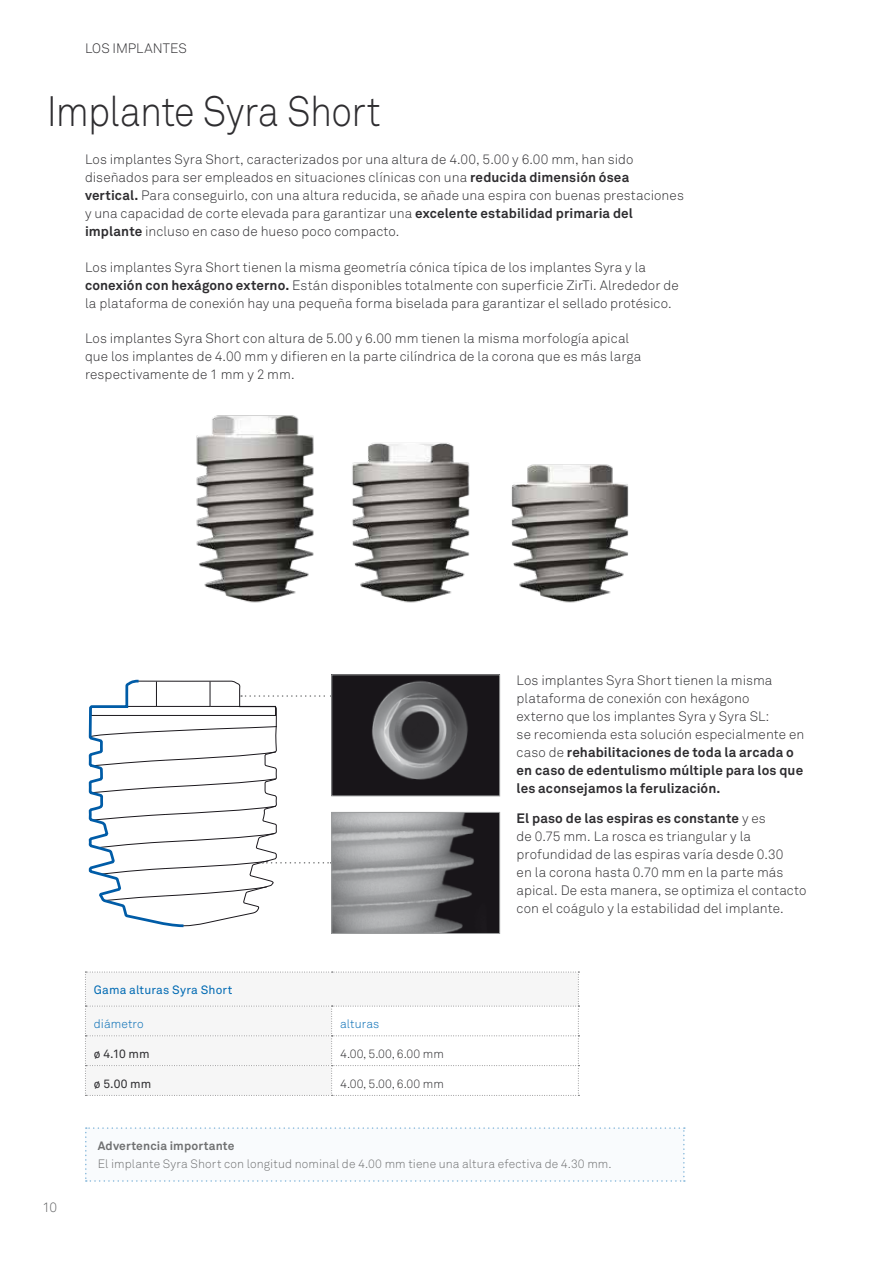
<style>
.page{position:relative;width:893px;height:1263px;background:#fff}
.page>*{position:absolute;margin:0;border:0;box-sizing:border-box;transform-origin:0 0}
.t1{font:42px "Akkurat Light Pro";letter-spacing:-.015em;color:#2e2d30;scale:.9 1}
.t2{font:13.5px/18px "Akkurat Light Pro";letter-spacing:.005em;color:#2e2d30}
.t3{font:700 13.5px/18px "Akkurat Pro";letter-spacing:.01em;color:#2e2d30}
.t4{font:13.5px "Akkurat Light Pro";color:#616264}
.t5{font:12px "Akkurat Light Pro";letter-spacing:.01em;color:#707172}
.t6{font:12px "Akkurat Light Pro";color:#2e2d30}
.t7{font:700 12px "Akkurat Pro";letter-spacing:.015em;color:#707172}
.t8{font:12px "Akkurat Pro";letter-spacing:.015em;color:#006ab3}
.t9{font:12px "Akkurat Light Pro";letter-spacing:.005em;color:#006ab3}
.t10{font:12px "Akkurat Pro";letter-spacing:.005em;color:#2e2d30}
.s1{font-family:"Akkurat Pro";font-weight:700}
.s2{font-family:"Akkurat Light Pro";font-weight:400}
</style>
<div class="page">
<svg style="left:85px;top:1127px;width:600px;height:55px"></svg>
<svg style="left:85px;top:972px;width:494px;height:124px"></svg>
<img style="left:196px;top:415px;width:433px;height:188px">
<svg style="left:88px;top:679px;width:244px;height:249px"></svg>
<img style="left:333px;top:676px;width:165px;height:118px">
<div style="left:331px;top:674px;width:169px;height:122px;border:1px solid #9c9e9f"></div>
<img style="left:333px;top:814px;width:165px;height:118px">
<div style="left:331px;top:812px;width:169px;height:122px;border:1px solid #9c9e9f"></div>
<p class="t2" style="left:85px;top:40px;width:103px">LOS IMPLANTES</p>
<h1 class="t1" style="left:47px;top:87px;width:373px">Implante Syra Short</h1>
<p class="t2" style="left:85px;top:150px;width:600px">Los implantes Syra Short, caracterizados por una altura de 4.00, 5.00 y 6.00 mm, han sido diseñados para ser empleados en situaciones clínicas con una <span class="s1">reducida dimensión ósea vertical.</span> Para conseguirlo, con una altura reducida, se añade una espira con buenas prestaciones y una capacidad de corte elevada para garantizar una <span class="s1">excelente estabilidad primaria del implante</span> incluso en caso de hueso poco compacto.</p>
<p class="t2" style="left:85px;top:258px;width:595px">Los implantes Syra Short tienen la misma geometría cónica típica de los implantes Syra y la <span class="s1">conexión con hexágono externo.</span> Están disponibles totalmente con superficie ZirTi. Alrededor de la plataforma de conexión hay una pequeña forma biselada para garantizar el sellado protésico.</p>
<p class="t2" style="left:85px;top:330px;width:558px">Los implantes Syra Short con altura de 5.00 y 6.00 mm tienen la misma morfología apical que los implantes de 4.00 mm y difieren en la parte cilíndrica de la corona que es más larga respectivamente de 1 mm y 2 mm.</p>
<p class="t8" style="left:94px;top:983px;width:140px">Gama alturas Syra Short</p>
<p class="t9" style="left:94px;top:1017px;width:51px">diámetro</p>
<p class="t9" style="left:340px;top:1017px;width:41px">alturas</p>
<p class="t10" style="left:94px;top:1047px;width:57px">ø 4.10 mm</p>
<p class="t6" style="left:340px;top:1047px;width:105px">4.00, 5.00, 6.00 mm</p>
<p class="t10" style="left:94px;top:1076px;width:59px">ø 5.00 mm</p>
<p class="t6" style="left:340px;top:1076px;width:105px">4.00, 5.00, 6.00 mm</p>
<p class="t2" style="left:517px;top:671px;width:289px">Los implantes Syra Short tienen la misma plataforma de conexión con hexágono<br>externo que los implantes Syra y Syra SL:<br>se recomienda esta solución especialmente en</p>
<p class="t3" style="left:517px;top:743px;width:288px"><span class="s2">caso de</span> rehabilitaciones de toda la arcada o en caso de edentulismo múltiple para los que les aconsejamos la ferulización.</p>
<p class="t3" style="left:517px;top:809px;width:251px">El paso de las espiras es constante <span class="s2">y es</span></p>
<p class="t2" style="left:517px;top:827px;width:291px">de 0.75 mm. La rosca es triangular y la profundidad de las espiras varía desde 0.30<br>en la corona hasta 0.70 mm en la parte más apical. De esta manera, se optimiza el contacto con el coágulo y la estabilidad del implante.</p>
<p class="t4" style="left:43px;top:1199px;width:16px">10</p>
<p class="t7" style="left:98px;top:1138px;width:138px">Advertencia importante</p>
<p class="t5" style="left:98px;top:1156px;width:515px">El implante Syra Short con longitud nominal de 4.00 mm tiene una altura efectiva de 4.30 mm.</p>
</div>
